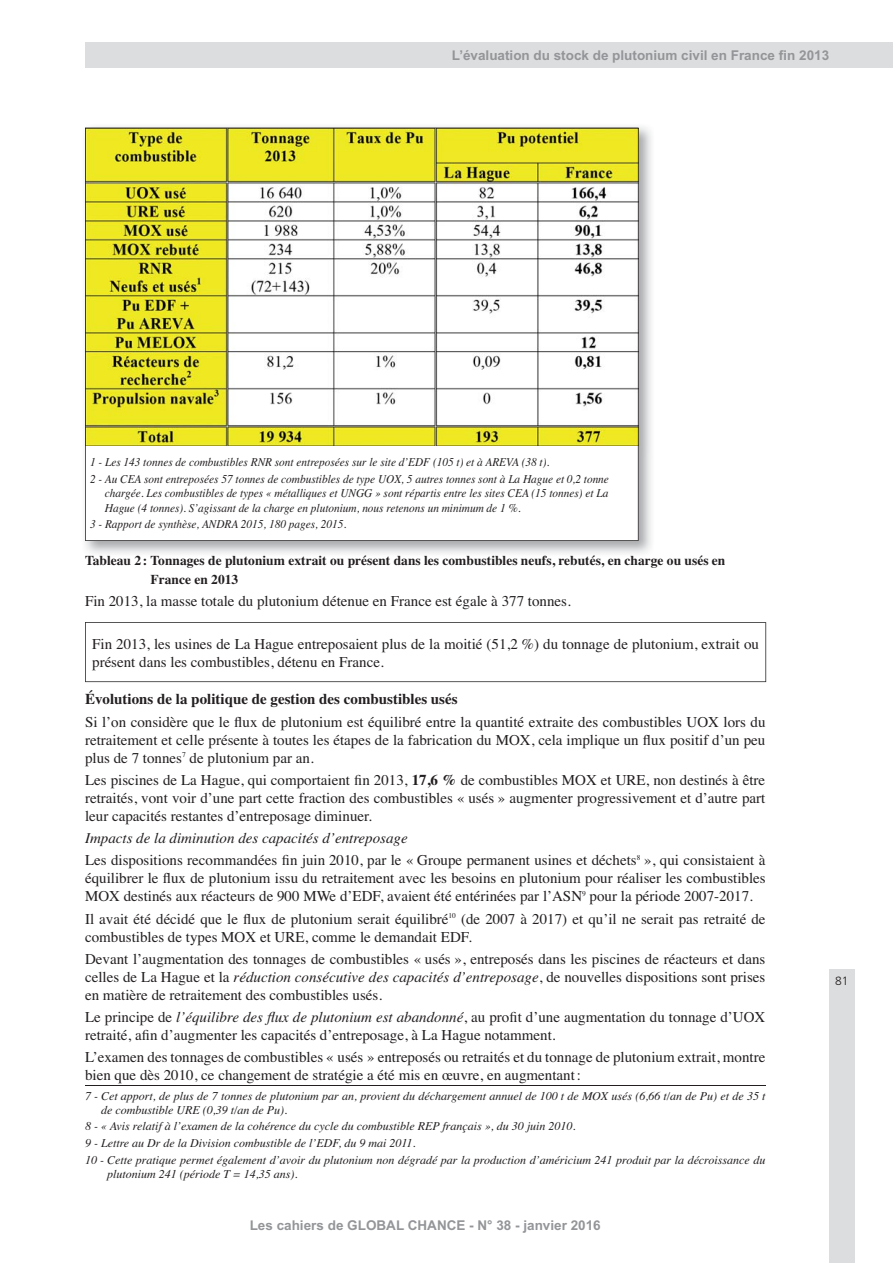
<style>
.page{position:relative;width:893px;height:1263px;background:#fff}
.page>*{position:absolute;margin:0;border:0;box-sizing:border-box;transform-origin:0 0}
.t1{font:15px/18px "Times";color:#231f20}
.t2{font:700 15px "Times";color:#231f20}
.t3{font:700 13.5px/19.5px "Times";color:#231f20}
.t4{font:700 13.5px "Arial";color:#939598}
.t5{font:italic 12px/16.5px "Times";color:#231f20}
.t6{font:italic 12px/16.5px "Times";color:#231f20;scale:.94 1}
.t7{font:300 12px "Frutiger";color:#231f20}
.s1{font-weight:700}
.s2{font-style:italic}
</style>
<div class="page">
<div style="left:829px;top:969px;width:26px;height:294px;background:#dcddde"></div>
<svg style="left:85px;top:128px;width:554px;height:413px"></svg>
<svg style="left:85px;top:622px;width:681px;height:60px"></svg>
<hr style="left:85px;top:1085px;width:680px;height:1px;background:#231f20">
<div style="left:85px;top:43px;width:807px;height:25px;background:#dcddde"></div>
<p class="t4" style="left:452px;top:47px;width:379px">L’évaluation du stock de plutonium civil en France fin 2013</p>
<p class="t6" style="left:90px;top:453px;width:553px">1 - Les 143 tonnes de combustibles RNR sont entreposées sur le site d’EDF (105 t) et à AREVA (38 t).<br>2 - Au CEA sont entreposées 57 tonnes de combustibles de type UOX, 5 autres tonnes sont à La Hague et 0,2 tonne</p>
<p class="t6" style="left:105px;top:485px;width:537px;line-height:14.4px">chargée. Les combustibles de types « métalliques et UNGG » sont répartis entre les sites CEA (15 tonnes) et La<br>Hague (4 tonnes). S’agissant de la charge en plutonium, nous retenons un minimum de 1 %.</p>
<p class="t6" style="left:90px;top:515px;width:274px">3 - Rapport de synthèse, ANDRA 2015, 180 pages, 2015.</p>
<p class="t3" style="left:151px;top:549px;width:576px;text-indent:-65px">Tableau 2 : Tonnages de plutonium extrait ou présent dans les combustibles neufs, rebutés, en charge ou usés en<br>France en 2013</p>
<p class="t1" style="left:85px;top:591px;width:487px">Fin 2013, la masse totale du plutonium détenue en France est égale à 377 tonnes.</p>
<p class="t1" style="left:92px;top:633px;width:668px">Fin 2013, les usines de La Hague entreposaient plus de la moitié (51,2 %) du tonnage de plutonium, extrait ou présent dans les combustibles, détenu en France.</p>
<p class="t2" style="left:85px;top:685px;width:374px">Évolutions de la politique de gestion des combustibles usés</p>
<p class="t1" style="left:85px;top:711px;width:682px;text-align:justify">Si l’on considère que le flux de plutonium est équilibré entre la quantité extraite des combustibles UOX lors du retraitement et celle présente à toutes les étapes de la fabrication du MOX, cela implique un flux positif d’un peu plus de 7 tonnes<sup>7</sup> de plutonium par an.</p>
<p class="t1" style="left:85px;top:769px;width:682px;text-align:justify">Les piscines de La Hague, qui comportaient fin 2013, <span class="s1">17,6 %</span> de combustibles MOX et URE, non destinés à être retraités, vont voir d’une part cette fraction des combustibles « usés » augmenter progressivement et d’autre part leur capacités restantes d’entreposage diminuer.</p>
<p class="t1" style="left:85px;top:826px;width:682px;line-height:22.2px"><span class="s2">Impacts de la diminution des capacités d’entreposage<br></span>Les dispositions recommandées fin juin 2010, par le « Groupe permanent usines et déchets<sup>8</sup> », qui consistaient à</p>
<p class="t1" style="left:85px;top:868px;width:682px">équilibrer le flux de plutonium issu du retraitement avec les besoins en plutonium pour réaliser les combustibles<br>MOX destinés aux réacteurs de 900 MWe d’EDF, avaient été entérinées par l’ASN<sup>9</sup> pour la période 2007-2017.</p>
<p class="t1" style="left:85px;top:908px;width:682px">Il avait été décidé que le flux de plutonium serait équilibré<sup>10</sup> (de 2007 à 2017) et qu’il ne serait pas retraité de combustibles de types MOX et URE, comme le demandait EDF.</p>
<p class="t1" style="left:85px;top:948px;width:682px;text-align:justify">Devant l’augmentation des tonnages de combustibles « usés », entreposés dans les piscines de réacteurs et dans celles de La Hague et la <span class="s2">réduction consécutive des capacités d’entreposage</span>, de nouvelles dispositions sont prises en matière de retraitement des combustibles usés.</p>
<p class="t1" style="left:85px;top:1007px;width:682px">Le principe de <span class="s2">l’équilibre des flux de plutonium est abandonné</span>, au profit d’une augmentation du tonnage d’UOX retraité, afin d’augmenter les capacités d’entreposage, à La Hague notamment.</p>
<p class="t1" style="left:85px;top:1047px;width:682px">L’examen des tonnages de combustibles « usés » entreposés ou retraités et du tonnage de plutonium extrait, montre bien que dès 2010, ce changement de stratégie a été mis en œuvre, en augmentant :</p>
<p class="t5" style="left:101px;top:1087px;width:666px;line-height:14.4px;text-indent:-16px">7 - Cet apport, de plus de 7 tonnes de plutonium par an, provient du déchargement annuel de 100 t de MOX usés (6,66 t/an de Pu) et de 35 t de combustible URE (0,39 t/an de Pu).</p>
<p class="t5" style="left:85px;top:1117px;width:682px">8 - « Avis relatif à l’examen de la cohérence du cycle du combustible REP français », du 30 juin 2010.<br>9 - Lettre au Dr de la Division combustible de l’EDF, du 9 mai 2011.<br>10 - Cette pratique permet également d’avoir du plutonium non dégradé par la production d’américium 241 produit par la décroissance du</p>
<p class="t5" style="left:107px;top:1165px;width:192px">plutonium 241 (période T = 14,35 ans).</p>
<p class="t4" style="left:250px;top:1217px;width:353px">Les cahiers de GLOBAL CHANCE - N° 38 - janvier 2016</p>
<p class="t7" style="left:835px;top:974px;width:15px">81</p>
</div>
